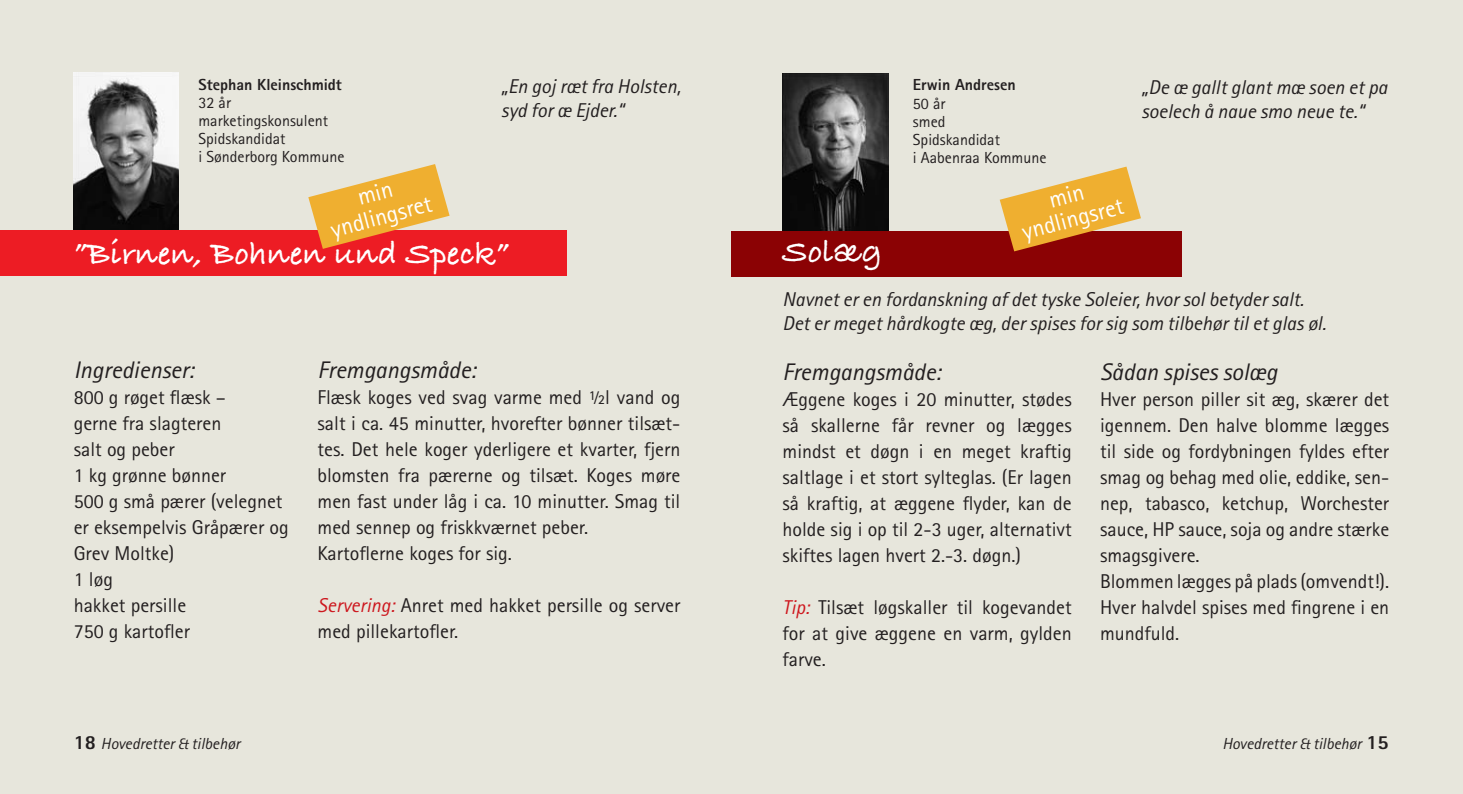
<style>
.page{position:relative;width:1463px;height:794px;background:#e7e6dc}
.page>*{position:absolute;margin:0;border:0;box-sizing:border-box;transform-origin:0 0}
.t1{font:34px "Bradley Hand ITCTT Bold";color:#fff}
.t2{font:italic 24px "Rotis Sans Serif";color:#231f20}
.t3{font:24px/24px "Rotis Sans Serif";color:#fff;text-align:center}
.t4{font:20px/26px "Rotis Sans Serif";color:#231f20}
.t5{font:italic 20px/24px "Rotis Sans Serif";color:#231f20}
.t6{font:16px/18px "Rotis Sans Serif";color:#231f20}
.t7{font:italic 16px "Rotis Sans Serif";color:#231f20}
.t8{font:800 16px "Rotis Sans Serif";color:#231f20}
.s1{font-style:italic;color:#cd171e}
.s2{font-weight:800;font-style:normal;font-size:20px}
.s3{font-style:italic;color:#ce171e}
</style>
<div class="page">
<img style="left:74px;top:73px;width:104px;height:158px">
<div style="left:0;top:231px;width:566px;height:45px;background:#ed1c24"></div>
<svg style="left:308px;top:164px;width:142px;height:85px"></svg>
<img style="left:782px;top:73px;width:107px;height:158px">
<div style="left:731px;top:231px;width:451px;height:46px;background:#8b0204"></div>
<svg style="left:999px;top:167px;width:142px;height:84px"></svg>
<p class="t8" style="left:198px;top:79px;width:145px">Stephan Kleinschmidt</p>
<p class="t6" style="left:198px;top:95px;width:148px">32 år marketingskonsulent<br>Spidskandidat<br>i Sønderborg Kommune</p>
<p class="t5" style="left:501px;top:76px;width:181px">„En goj ræt fra Holsten, syd for æ Ejder.“</p>
<p class="t3" style="left:322px;top:197px;width:105px;rotate:-15deg">min yndlingsret</p>
<h1 class="t1" style="left:74px;top:241px;width:437px">”Birnen, Bohnen und Speck”</h1>
<p class="t2" style="left:74px;top:362px;width:121px">Ingredienser:</p>
<p class="t4" style="left:74px;top:386px;width:217px">800 g røget flæsk –<br>gerne fra slagteren<br>salt og peber<br>1 kg grønne bønner<br>500 g små pærer (velegnet er eksempelvis Gråpærer og<br>Grev Moltke)<br>1 løg<br>hakket persille<br>750 g kartofler</p>
<p class="t2" style="left:317px;top:362px;width:160px">Fremgangsmåde:</p>
<p class="t4" style="left:317px;top:386px;width:364px">Flæsk koges ved svag varme med ½l vand og salt i ca. 45 minutter, hvorefter bønner tilsæt&shy;tes. Det hele koger yderligere et kvarter, fjern blomsten fra pærerne og tilsæt. Koges møre men fast under låg i ca. 10 minutter. Smag til med sennep og friskkværnet peber.<br>Kartoflerne koges for sig.</p>
<p class="t4" style="left:317px;top:594px;width:364px"><span class="s1">Servering:</span> Anret med hakket persille og server med pillekartofler.</p>
<p class="t7" style="left:74px;top:737px;width:168px"><span class="s2">18</span> Hovedretter &amp; tilbehør</p>
<h1 class="t1" style="left:782px;top:239px;width:101px">Solæg</h1>
<p class="t8" style="left:913px;top:79px;width:104px">Erwin Andresen</p>
<p class="t6" style="left:913px;top:96px;width:135px">50 år<br>smed<br>Spidskandidat<br>i Aabenraa Kommune</p>
<p class="t3" style="left:1014px;top:200px;width:105px;rotate:-15deg">min yndlingsret</p>
<p class="t5" style="left:1141px;top:77px;width:247px">„De æ gallt glant mæ soen et pa soelech å naue smo neue te.“</p>
<p class="t5" style="left:782px;top:289px;width:545px">Navnet er en fordanskning af det tyske Soleier, hvor sol betyder salt.<br>Det er meget hårdkogte æg, der spises for sig som tilbehør til et glas øl.</p>
<p class="t2" style="left:782px;top:363px;width:160px">Fremgangsmåde:</p>
<p class="t4" style="left:782px;top:388px;width:291px;text-align:justify">Æggene koges i 20 minutter, stødes så skallerne får revner og lægges mindst et døgn i en meget kraftig saltlage i et stort sylteglas. (Er lagen så kraftig, at æggene flyder, kan de holde sig i op til 2-3 uger, alternativt skiftes lagen hvert 2.-3. døgn.)</p>
<p class="t4" style="left:782px;top:596px;width:291px;text-align:justify"><span class="s3">Tip:</span> Tilsæt løgskaller til kogevandet for at give æggene en varm, gylden farve.</p>
<p class="t2" style="left:1100px;top:363px;width:179px">Sådan spises solæg</p>
<p class="t4" style="left:1100px;top:388px;width:291px">Hver person piller sit æg, skærer det igennem. Den halve blomme lægges til side og fordybningen fyldes efter smag og behag med olie, eddike, sen&shy;nep, tabasco, ketchup, Worchester sauce, HP sauce, soja og andre stærke smagsgivere.<br>Blommen lægges på plads (omvendt!).<br>Hver halvdel spises med fingrene i en mundfuld.</p>
<p class="t7" style="left:1222px;top:738px;width:168px">Hovedretter &amp; tilbehør <span class="s2">15</span></p>
</div>
